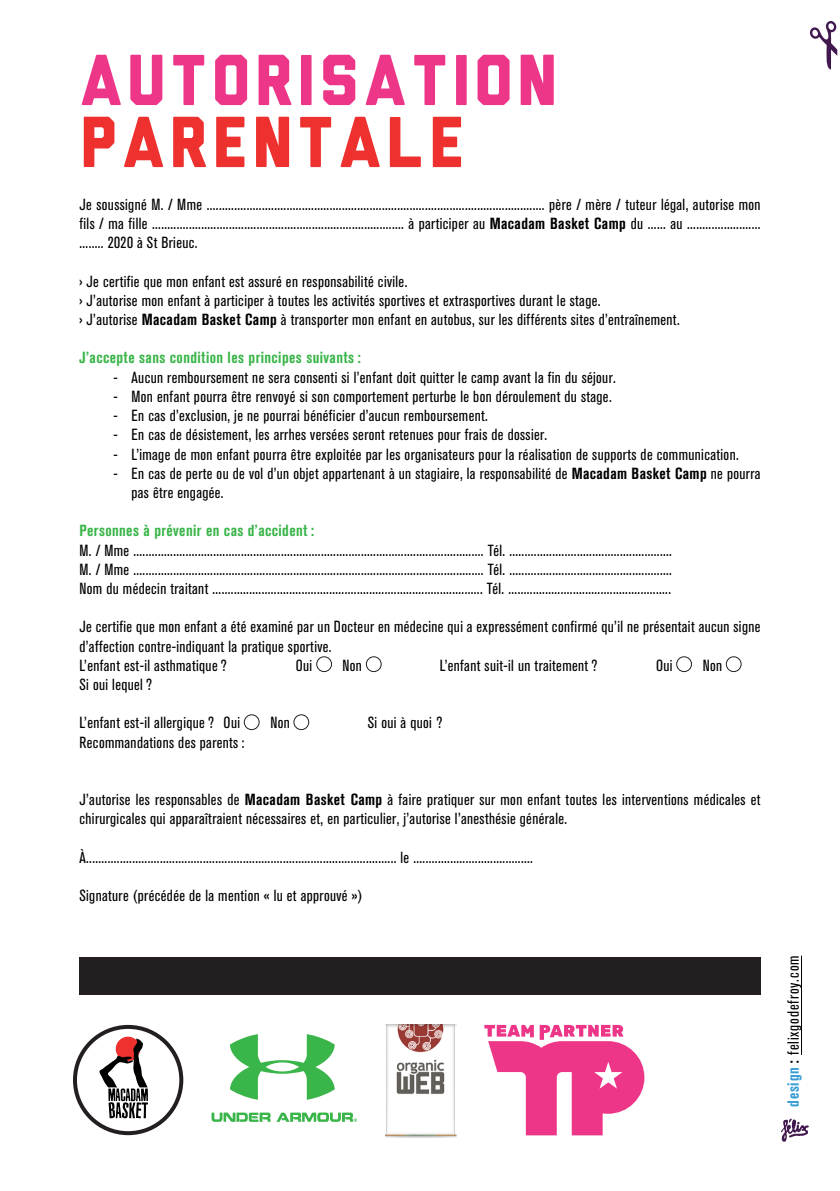
<style>
.page{position:relative;width:840px;height:1191px;background:#fff}
.page>*{position:absolute;margin:0;border:0;box-sizing:border-box;transform-origin:0 0}
.t1{font:72px/62px "Liberator";letter-spacing:.05em;color:#ee3689}
.t2{font:condensed 16px/19.2px "Akzidenz Grotesk BQ";letter-spacing:.025em;color:#010100}
.t3{font:700 condensed 16px "Akzidenz Grotesk BQ";letter-spacing:.025em;color:#3ab54a}
.t4{font:condensed 16px "Akzidenz Grotesk BQ";letter-spacing:.055em;color:#010100}
.s1{color:#ee302f}
.s2{font-weight:700}
.s3{font-weight:700;color:#359bd6}
</style>
<div class="page">
<hr style="left:800px;top:955px;width:1px;height:100px;background:#010100">
<svg style="left:73px;top:1024px;width:111px;height:112px"></svg>
<div style="left:79px;top:956px;width:681px;height:38px;background:#231f20"></div>
<svg style="left:809px;top:21px;width:27px;height:49px"></svg>
<div style="left:316px;top:656px;width:16px;height:16px;border:1px solid #231f20;border-radius:50%"></div>
<div style="left:244px;top:714px;width:15px;height:16px;border:1px solid #231f20;border-radius:50%"></div>
<div style="left:675px;top:656px;width:16px;height:16px;border:1px solid #231f20;border-radius:50%"></div>
<div style="left:365px;top:656px;width:16px;height:16px;border:1px solid #231f20;border-radius:50%"></div>
<div style="left:293px;top:714px;width:16px;height:16px;border:1px solid #231f20;border-radius:50%"></div>
<div style="left:725px;top:656px;width:16px;height:16px;border:1px solid #231f20;border-radius:50%"></div>
<img style="left:385px;top:1025px;width:71px;height:112px">
<svg style="left:211px;top:1034px;width:146px;height:87px"></svg>
<svg style="left:781px;top:1118px;width:27px;height:23px"></svg>
<svg style="left:484px;top:1025px;width:160px;height:110px"></svg>
<p class="t1" style="left:79px;top:54px;width:479px">AUTORISATION<br><span class="s1">PARENTALE</span></p>
<p class="t2" style="left:79px;top:195px;width:682px;text-align:justify">Je soussigné M. / Mme .............................................................................................................. père / mère / tuteur légal, autorise mon fils / ma fille .................................................................................. à participer au <span class="s2">Macadam Basket Camp</span> du ...... au ........................ ........ 2020 à St Brieuc.</p>
<p class="t2" style="left:79px;top:272px;width:329px">› Je certifie que mon enfant est assuré en responsabilité civile.</p>
<p class="t2" style="left:79px;top:291px;width:522px">› J’autorise mon enfant à participer à toutes les activités sportives et extrasportives durant le stage.</p>
<p class="t2" style="left:79px;top:310px;width:601px">› J’autorise <span class="s2">Macadam Basket Camp</span> à transporter mon enfant en autobus, sur les différents sites d’entraînement.</p>
<p class="t3" style="left:79px;top:349px;width:282px">J’accepte sans condition les principes suivants:</p>
<p class="t2" style="left:113px;top:368px;width:503px">- Aucun remboursement ne sera consenti si l’enfant doit quitter le camp avant la fin du séjour.</p>
<p class="t2" style="left:113px;top:387px;width:499px">- Mon enfant pourra être renvoyé si son comportement perturbe le bon déroulement du stage.</p>
<p class="t2" style="left:113px;top:406px;width:376px">- En cas d’exclusion, je ne pourrai bénéficier d’aucun remboursement.</p>
<p class="t2" style="left:113px;top:425px;width:435px">- En cas de désistement, les arrhes versées seront retenues pour frais de dossier.</p>
<p class="t2" style="left:113px;top:444px;width:626px">- L’image de mon enfant pourra être exploitée par les organisateurs pour la réalisation de supports de communication.</p>
<p class="t2" style="left:113px;top:464px;width:648px">- En cas de perte ou de vol d’un objet appartenant à un stagiaire, la responsabilité de <span class="s2">Macadam Basket Camp</span> ne pourra</p>
<p class="t2" style="left:131px;top:483px;width:94px">pas être engagée.</p>
<p class="t3" style="left:79px;top:521px;width:236px">Personnes à prévenir en cas d’accident :</p>
<p class="t2" style="left:79px;top:540px;width:593px">M. / Mme .................................................................................................................. Tél. .....................................................</p>
<p class="t2" style="left:79px;top:560px;width:593px">M. / Mme .................................................................................................................. Tél. .....................................................</p>
<p class="t2" style="left:79px;top:579px;width:592px">Nom du médecin traitant ........................................................................................ Tél. .....................................................</p>
<p class="t2" style="left:79px;top:617px;width:682px">Je certifie que mon enfant a été examiné par un Docteur en médecine qui a expressément confirmé qu’il ne présentait aucun signe d’affection contre-indiquant la pratique sportive.</p>
<p class="t2" style="left:79px;top:656px;width:149px">L’enfant est-il asthmatique?</p>
<p class="t2" style="left:295px;top:656px;width:18px">Oui</p>
<p class="t2" style="left:342px;top:656px;width:21px">Non</p>
<p class="t2" style="left:439px;top:656px;width:159px">L’enfant suit-il un traitement?</p>
<p class="t2" style="left:655px;top:656px;width:18px">Oui</p>
<p class="t2" style="left:702px;top:656px;width:21px">Non</p>
<p class="t2" style="left:79px;top:675px;width:74px">Si oui lequel?</p>
<p class="t2" style="left:79px;top:713px;width:162px">L’enfant est-il allergique? Oui</p>
<p class="t2" style="left:270px;top:713px;width:21px">Non</p>
<p class="t2" style="left:367px;top:713px;width:76px">Si oui à quoi ?</p>
<p class="t2" style="left:79px;top:732px;width:166px">Recommandations des parents :</p>
<p class="t2" style="left:79px;top:790px;width:682px">J’autorise les responsables de <span class="s2">Macadam Basket Camp</span> à faire pratiquer sur mon enfant toutes les interventions médicales et chirurgicales qui apparaîtraient nécessaires et, en particulier, j’autorise l’anesthésie générale.</p>
<p class="t2" style="left:79px;top:848px;width:455px">À..................................................................................................... le .......................................</p>
<p class="t2" style="left:79px;top:886px;width:284px">Signature (précédée de la mention « lu et approuvé »)</p>
<p class="t4" style="left:783px;top:1107px;width:153px;rotate:-90deg"><span class="s3">design</span> <span class="s2">:</span> felixgodefroy.com</p>
</div>
